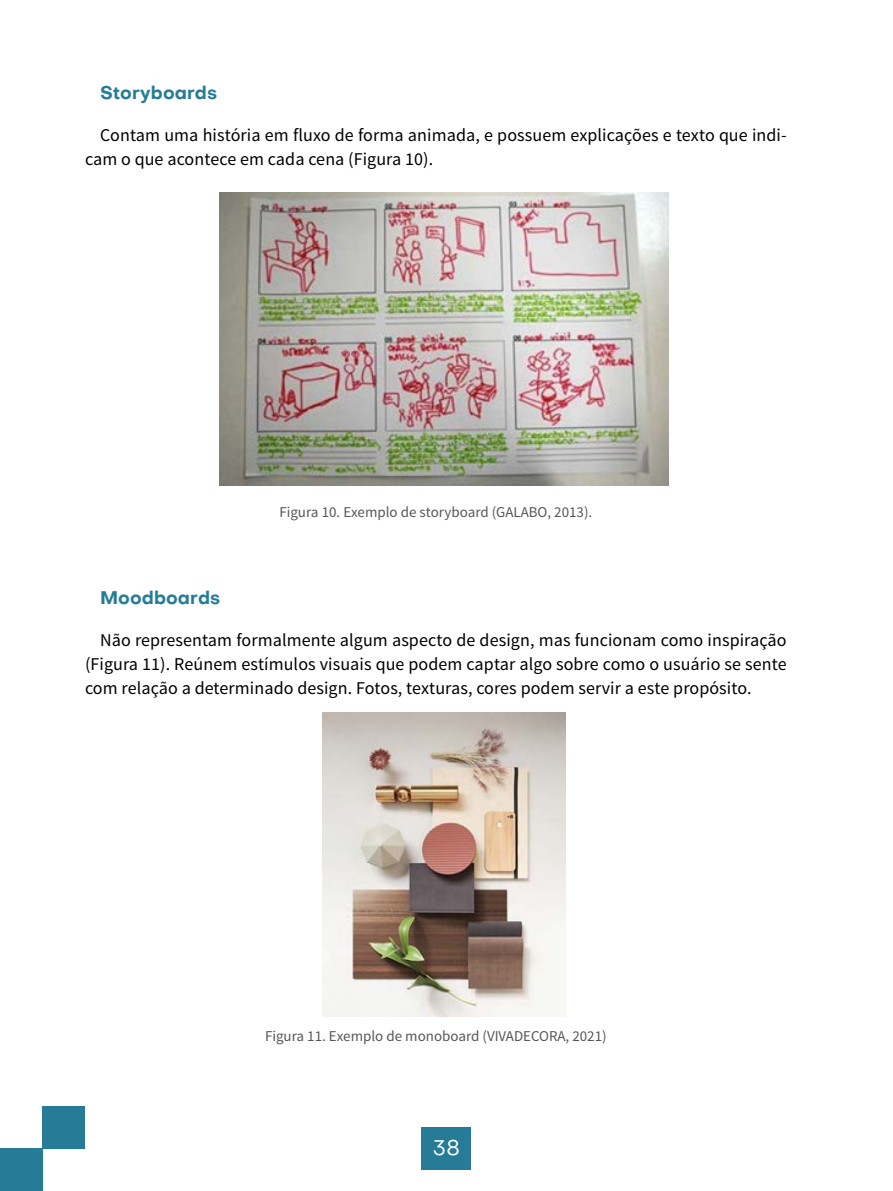
<style>
.page{position:relative;width:893px;height:1191px;background:#fff}
.page>*{position:absolute;margin:0;border:0;box-sizing:border-box;transform-origin:0 0}
.t1{font:21px "Objective";color:#fff}
.t2{font:18px/24px "Source Sans Pro";letter-spacing:.005em;color:#000}
.t3{font:700 18px "Objective";letter-spacing:.005em;color:#267c96}
.t4{font:15px "Source Sans Pro";color:#575756}
</style>
<div class="page">
<div style="left:43px;top:1106px;width:42px;height:42px;background:#267c96"></div>
<div style="left:0;top:1148px;width:43px;height:43px;background:#267c96"></div>
<div style="left:422px;top:1127px;width:49px;height:42px;background:#267c96"></div>
<img style="left:219px;top:193px;width:449px;height:292px">
<img style="left:322px;top:713px;width:243px;height:303px">
<p class="t3" style="left:100px;top:79px;width:119px">Storyboards</p>
<p class="t2" style="left:85px;top:123px;width:703px;text-indent:15px">Contam uma história em fluxo de forma animada, e possuem explicações e texto que indi&shy;cam o que acontece em cada cena (Figura 10).</p>
<p class="t4" style="left:279px;top:503px;width:314px">Figura 10. Exemplo de storyboard (GALABO, 2013).</p>
<p class="t3" style="left:100px;top:585px;width:122px">Moodboards</p>
<p class="t2" style="left:85px;top:628px;width:703px;text-align:justify;text-indent:15px">Não representam formalmente algum aspecto de design, mas funcionam como inspiração (Figura 11). Reúnem estímulos visuais que podem captar algo sobre como o usuário se sente com relação a determinado design. Fotos, texturas, cores podem servir a este propósito.</p>
<p class="t4" style="left:265px;top:1026px;width:343px">Figura 11. Exemplo de monoboard (VIVADECORA, 2021)</p>
<p class="t1" style="left:433px;top:1133px;width:29px">38</p>
</div>
